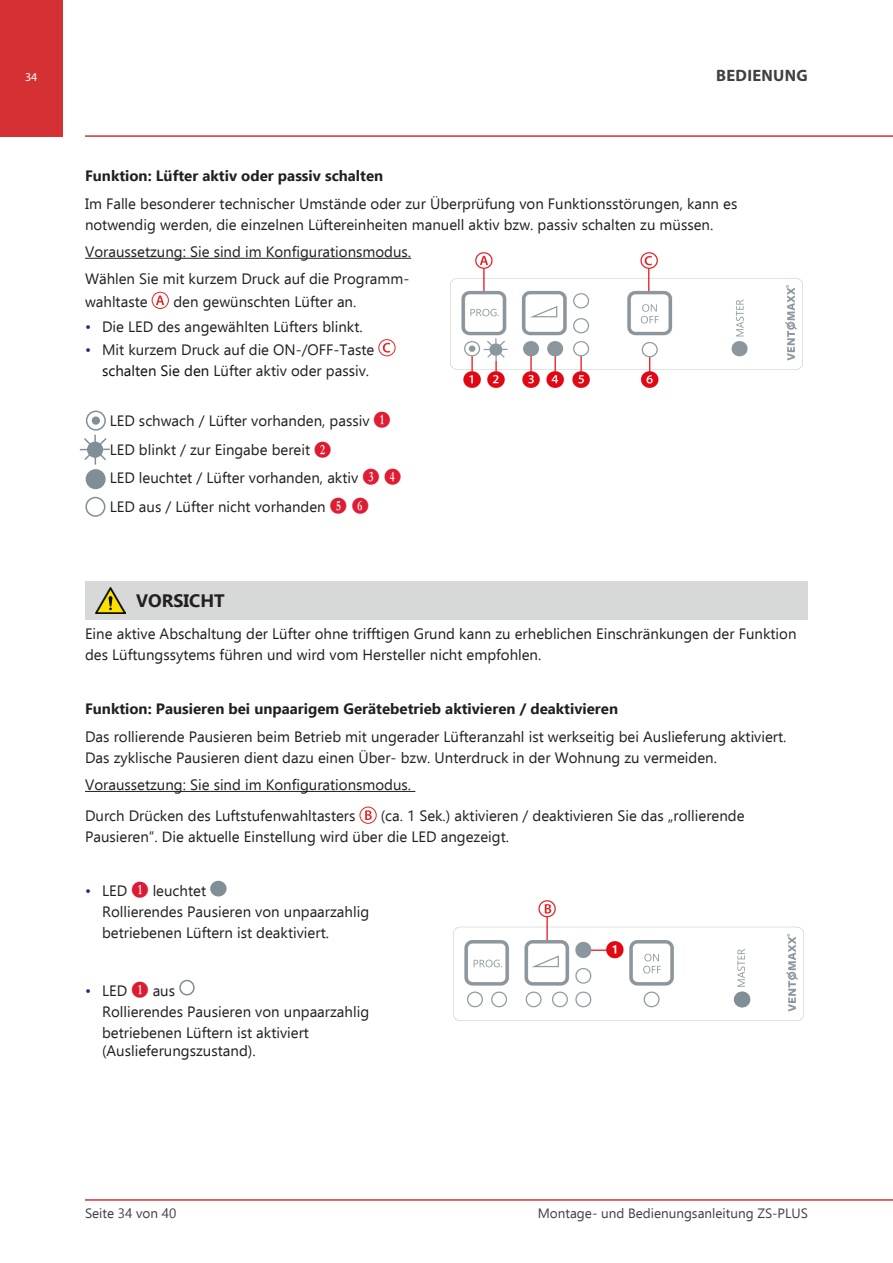
<style>
.page{position:relative;width:893px;height:1263px;background:#fff}
.page>*{position:absolute;margin:0;border:0;box-sizing:border-box;transform-origin:0 0}
.t1{font:700 18px "Ebrima";color:#231f20}
.t2{font:700 16.5px "Myriad Pro";letter-spacing:.02em;color:#3e4143}
.t3{font:15px/21px "Ebrima";color:#231f20}
.t4{font:700 15px "Ebrima";color:#231f20}
.t5{font:13.5px "Ebrima";color:#3e4143}
.t6{font:12px "Myriad Pro";color:#fff}
.s1{color:#262c67}
.s2{color:#111314}
.s3{font-family:"Numberpile";color:#de1d34}
.s4{font-family:"Numberpile";color:#dc1a32}
</style>
<div class="page">
<hr style="left:85px;top:135px;width:808px;height:2px;background:#d53134">
<hr style="left:85px;top:1199px;width:808px;height:2px;background:#d53134">
<div style="left:0;top:0;width:63px;height:137px;background:#d53134"></div>
<hr style="left:85px;top:258px;width:326px;height:1px;background:#231f20">
<div style="left:85px;top:581px;width:723px;height:39px;background:#d6d9d8"></div>
<hr style="left:85px;top:791px;width:330px;height:1px;background:#231f20">
<div style="left:152px;top:292px;width:17px;height:17px;border:1px solid #e52421;border-radius:50%"></div>
<svg style="left:156px;top:296px;width:8px;height:9px"></svg>
<div style="left:378px;top:339px;width:17px;height:17px;border:1px solid #e52421;border-radius:50%"></div>
<svg style="left:383px;top:343px;width:7px;height:10px"></svg>
<img style="left:96px;top:587px;width:30px;height:26px">
<div style="left:360px;top:807px;width:17px;height:17px;border:1px solid #e52421;border-radius:50%"></div>
<svg style="left:365px;top:810px;width:7px;height:10px"></svg>
<div style="left:211px;top:881px;width:15px;height:15px;background:#808f96;border-radius:50%"></div>
<div style="left:210px;top:881px;width:17px;height:15px;border:2px solid #808f96;border-radius:50%"></div>
<div style="left:179px;top:980px;width:16px;height:15px;border:2px solid #808f96;border-radius:50%"></div>
<img style="left:451px;top:253px;width:351px;height:135px">
<svg style="left:79px;top:434px;width:31px;height:31px"></svg>
<div style="left:88px;top:442px;width:14px;height:15px;background:#808f96;border-radius:50%"></div>
<div style="left:87px;top:442px;width:16px;height:16px;border:2px solid #808f96;border-radius:50%"></div>
<div style="left:86px;top:411px;width:20px;height:20px;border:2px solid #808f96;border-radius:50%"></div>
<div style="left:92px;top:417px;width:7px;height:7px;background:#808f96;border-radius:50%"></div>
<div style="left:92px;top:416px;width:8px;height:9px;border:2px solid #808f96;border-radius:50%"></div>
<div style="left:86px;top:470px;width:19px;height:18px;background:#808f96;border-radius:50%"></div>
<div style="left:86px;top:469px;width:20px;height:20px;border:2px solid #808f96;border-radius:50%"></div>
<div style="left:85px;top:497px;width:20px;height:20px;border:2px solid #808f96;border-radius:50%"></div>
<img style="left:454px;top:901px;width:350px;height:120px">
<div style="left:734px;top:992px;width:15px;height:15px;background:#808f96;border-radius:50%"></div>
<div style="left:734px;top:992px;width:16px;height:15px;border:2px solid #808f96;border-radius:50%"></div>
<p class="t6" style="left:25px;top:70px;width:14px">34</p>
<p class="t2" style="left:716px;top:67px;width:93px">BEDIENUNG</p>
<p class="t4" style="left:85px;top:164px;width:300px">Funktion: Lüfter aktiv oder passiv schalten</p>
<p class="t3" style="left:85px;top:192px;width:654px">Im Falle besonderer technischer Umstände oder zur Überprüfung von Funktionsstörungen, kann es notwendig werden, die einzelnen Lüftereinheiten manuell aktiv bzw. passiv schalten zu müssen.</p>
<p class="t3" style="left:85px;top:237px;width:328px;line-height:27.5px">Voraussetzung: Sie sind im Konfigurationsmodus.<br>Wählen Sie mit kurzem Druck auf die Programm-</p>
<p class="t3" style="left:85px;top:291px;width:64px">wahltaste</p>
<p class="t3" style="left:173px;top:291px;width:184px">den gewünschten Lüfter an.</p>
<p class="t3" style="left:85px;top:315px;width:279px"><span class="s1">•</span> Die LED des angewählten Lüfters blinkt.</p>
<p class="t3" style="left:102px;top:338px;width:274px;text-indent:-17px"><span class="s1">•</span> Mit kurzem Druck auf die ON-/OFF-Taste <span class="s2">schalten Sie den</span> Lüfter aktiv oder passiv.</p>
<p class="t3" style="left:110px;top:405px;width:293px;line-height:29px">LED schwach / Lüfter vorhanden, passiv <span class="s3">B </span>LED blinkt / zur Eingabe bereit <span class="s4">C<br></span>LED leuchtet / Lüfter vorhanden, aktiv <span class="s3">D E </span>LED aus / Lüfter nicht vorhanden <span class="s3">F G</span></p>
<p class="t1" style="left:136px;top:586px;width:90px">VORSICHT</p>
<p class="t3" style="left:85px;top:622px;width:713px">Eine aktive Abschaltung der Lüfter ohne trifftigen Grund kann zu erheblichen Einschränkungen der Funktion des Lüftungssytems führen und wird vom Hersteller nicht empfohlen.</p>
<p class="t4" style="left:85px;top:697px;width:534px">Funktion: Pausieren bei unpaarigem Gerätebetrieb aktivieren / deaktivieren</p>
<p class="t3" style="left:85px;top:725px;width:703px">Das rollierende Pausieren beim Betrieb mit ungerader Lüfteranzahl ist werkseitig bei Auslieferung aktiviert.<br>Das zyklische Pausieren dient dazu einen Über- bzw. Unterdruck in der Wohnung zu vermeiden.</p>
<p class="t3" style="left:85px;top:769px;width:328px;line-height:30.6px">Voraussetzung: Sie sind im Konfigurationsmodus.<br>Durch Drücken des Luftstufenwahltasters</p>
<p class="t3" style="left:85px;top:804px;width:661px;text-indent:296px">(ca. 1 Sek.) aktivieren / deaktivieren Sie das „rollierende<br>Pausieren“. Die aktuelle Einstellung wird über die LED angezeigt.</p>
<p class="t3" style="left:102px;top:880px;width:269px;text-indent:-17px"><span class="s1">•</span> LED <span class="s4">B</span> leuchtet<br>Rollierendes Pausieren von unpaarzahlig betriebenen Lüftern ist deaktiviert.</p>
<p class="t3" style="left:102px;top:979px;width:269px;text-indent:-17px"><span class="s1">•</span> LED <span class="s4">B</span> aus<br>Rollierendes Pausieren von unpaarzahlig betriebenen Lüftern ist aktiviert</p>
<p class="t3" style="left:102px;top:1039px;width:155px">(Auslieferungszustand).</p>
<p class="t5" style="left:85px;top:1203px;width:93px">Seite 34 von 40</p>
<p class="t5" style="left:538px;top:1203px;width:272px">Montage- und Bedienungsanleitung ZS-PLUS</p>
</div>
